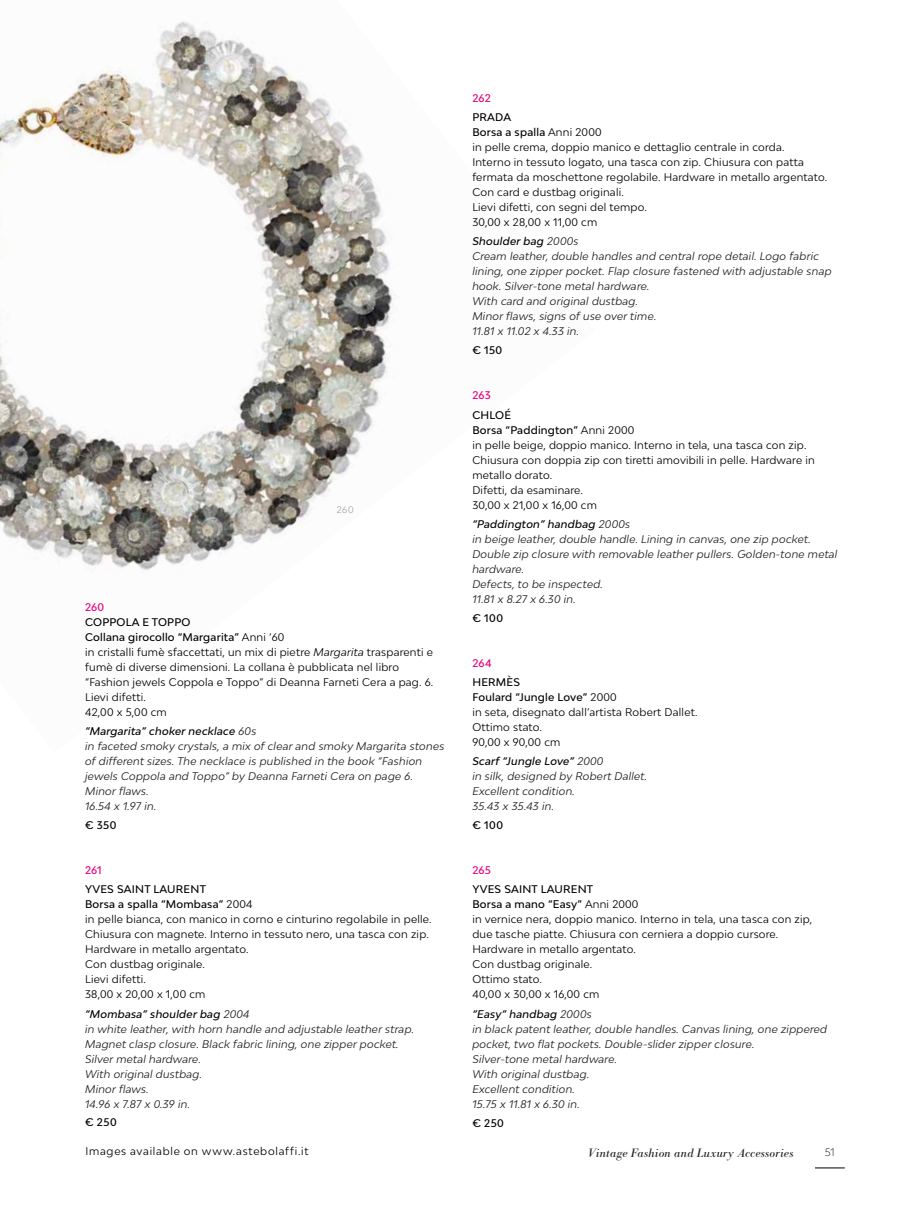
<style>
.page{position:relative;width:915px;height:1212px;background:#fff}
.page>*{position:absolute;margin:0;border:0;box-sizing:border-box;transform-origin:0 0}
.t1{font:italic 12px "Bodoni BE";letter-spacing:.025em;color:#1d1d1b}
.t2{font:10.5px/15px "Bw Modelica";letter-spacing:.02em;color:#000}
.t3{font:italic 10.5px/15px "Bw Modelica";letter-spacing:.02em;color:#1d1d1b}
.t4{font:10.5px "Bw Modelica";letter-spacing:.07em;color:#000}
.t5{font:500 10.5px "Bw Modelica";letter-spacing:.04em;color:#000}
.t6{font:500 10.5px "Bw Modelica";letter-spacing:.01em;color:#e6007d}
.t7{font:300 10.5px "Bw Modelica";color:#1d1d1b}
.t8{font:300 9px "Bw Modelica";color:#878787}
.s1{font-weight:500}
.s2{font-style:italic}
.s3{font-weight:500;color:#000}
</style>
<div class="page">
<hr style="left:814px;top:1167px;width:30px;height:1px;background:#1d1d1b">
<img style="left:1px;top:21px;width:398px;height:549px">
<hr style="left:0;top:0;width:1px;height:1212px;background:#e6007d">
<p class="t8" style="left:337px;top:504px;width:18px">260</p>
<p class="t6" style="left:85px;top:600px;width:21px">260</p>
<p class="t2" style="left:85px;top:614px;width:349px"><span class="s1">COPPOLA E TOPPO<br>Collana girocollo “Margarita”</span> Anni ‘60<br>in cristalli fumè sfaccettati, un mix di pietre <span class="s2">Margarita</span> trasparenti e fumè di diverse dimensioni. La collana è pubblicata nel libro “Fashion jewels Coppola e Toppo” di Deanna Farneti Cera a pag. 6.<br>Lievi difetti.<br>42,00 x 5,00 cm</p>
<p class="t3" style="left:85px;top:723px;width:360px"><span class="s3">“Margarita” choker necklace</span> 60s<br>in faceted smoky crystals, a mix of clear and smoky Margarita stones of different sizes. The necklace is published in the book “Fashion jewels Coppola and Toppo” by Deanna Farneti Cera on page 6.<br>Minor flaws.<br>16.54 x 1.97 in.</p>
<p class="t5" style="left:85px;top:818px;width:33px">€ 350</p>
<p class="t6" style="left:85px;top:863px;width:18px">261</p>
<p class="t2" style="left:85px;top:881px;width:348px"><span class="s1">YVES SAINT LAURENT<br>Borsa a spalla “Mombasa”</span> 2004<br>in pelle bianca, con manico in corno e cinturino regolabile in pelle.<br>Chiusura con magnete. Interno in tessuto nero, una tasca con zip.<br>Hardware in metallo argentato.<br>Con dustbag originale.<br>Lievi difetti.<br>38,00 x 20,00 x 1,00 cm</p>
<p class="t3" style="left:85px;top:1006px;width:330px"><span class="s3">“Mombasa” shoulder bag</span> 2004<br>in white leather, with horn handle and adjustable leather strap.<br>Magnet clasp closure. Black fabric lining, one zipper pocket.<br>Silver metal hardware.<br>With original dustbag.<br>Minor flaws.<br>14.96 x 7.87 x 0.39 in.</p>
<p class="t5" style="left:85px;top:1116px;width:33px">€ 250</p>
<p class="t6" style="left:472px;top:91px;width:20px">262</p>
<p class="t2" style="left:472px;top:109px;width:356px"><span class="s1">PRADA<br>Borsa a spalla</span> Anni 2000<br>in pelle crema, doppio manico e dettaglio centrale in corda.<br>Interno in tessuto logato, una tasca con zip. Chiusura con patta fermata da moschettone regolabile. Hardware in metallo argentato.<br>Con card e dustbag originali.<br>Lievi difetti, con segni del tempo.<br>30,00 x 28,00 x 11,00 cm</p>
<p class="t3" style="left:472px;top:234px;width:360px"><span class="s3">Shoulder bag</span> 2000s<br>Cream leather, double handles and central rope detail. Logo fabric lining, one zipper pocket. Flap closure fastened with adjustable snap hook. Silver-tone metal hardware.<br>With card and original dustbag.<br>Minor flaws, signs of use over time.<br>11.81 x 11.02 x 4.33 in.</p>
<p class="t5" style="left:472px;top:344px;width:31px">€ 150</p>
<p class="t6" style="left:472px;top:389px;width:20px">263</p>
<p class="t2" style="left:472px;top:407px;width:344px"><span class="s1">CHLOÉ<br>Borsa “Paddington”</span> Anni 2000<br>in pelle beige, doppio manico. Interno in tela, una tasca con zip.<br>Chiusura con doppia zip con tiretti amovibili in pelle. Hardware in metallo dorato.<br>Difetti, da esaminare.<br>30,00 x 21,00 x 16,00 cm</p>
<p class="t3" style="left:472px;top:516px;width:366px"><span class="s3">“Paddington” handbag</span> 2000s<br>in beige leather, double handle. Lining in canvas, one zip pocket.<br>Double zip closure with removable leather pullers. Golden-tone metal hardware.<br>Defects, to be inspected.<br>11.81 x 8.27 x 6.30 in.</p>
<p class="t5" style="left:472px;top:611px;width:32px">€ 100</p>
<p class="t6" style="left:472px;top:656px;width:21px">264</p>
<p class="t2" style="left:472px;top:674px;width:226px"><span class="s1">HERMÈS<br>Foulard “Jungle Love”</span> 2000<br>in seta, disegnato dall’artista Robert Dallet.<br>Ottimo stato.<br>90,00 x 90,00 cm</p>
<p class="t3" style="left:472px;top:754px;width:176px"><span class="s3">Scarf “Jungle Love”</span> 2000<br>in silk, designed by Robert Dallet.<br>Excellent condition.<br>35.43 x 35.43 in.</p>
<p class="t5" style="left:472px;top:818px;width:32px">€ 100</p>
<p class="t6" style="left:472px;top:863px;width:20px">265</p>
<p class="t2" style="left:472px;top:882px;width:341px"><span class="s1">YVES SAINT LAURENT<br>Borsa a mano “Easy”</span> Anni 2000<br>in vernice nera, doppio manico. Interno in tela, una tasca con zip, due tasche piatte. Chiusura con cerniera a doppio cursore.<br>Hardware in metallo argentato.<br>Con dustbag originale.<br>Ottimo stato.<br>40,00 x 30,00 x 16,00 cm</p>
<p class="t3" style="left:472px;top:1006px;width:356px"><span class="s3">“Easy” handbag</span> 2000s<br>in black patent leather, double handles. Canvas lining, one zippered pocket, two flat pockets. Double-slider zipper closure.<br>Silver-tone metal hardware.<br>With original dustbag.<br>Excellent condition.<br>15.75 x 11.81 x 6.30 in.</p>
<p class="t5" style="left:472px;top:1116px;width:33px">€ 250</p>
<p class="t4" style="left:85px;top:1144px;width:224px">Images available on www.astebolaffi.it</p>
<p class="t1" style="left:588px;top:1146px;width:207px">Vintage Fashion and Luxury Accessories</p>
<p class="t7" style="left:824px;top:1146px;width:11px">51</p>
</div>
